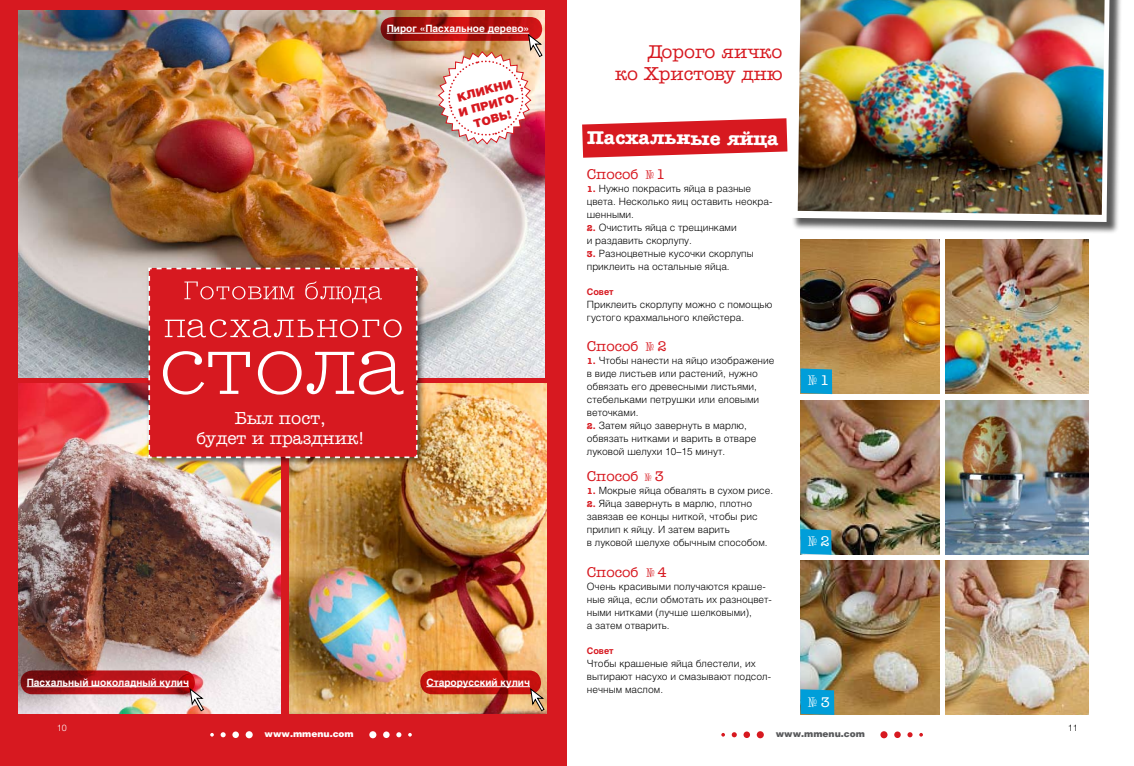
<style>
.page{position:relative;width:1134px;height:766px;background:#fff}
.page>*{position:absolute;margin:0;border:0;box-sizing:border-box;transform-origin:0 0}
.t1{font:700 19.1px "Secretary";letter-spacing:-.005em;color:#fff}
.t2{font:18.3px/21.9px "Secretary";color:#d71920;text-align:right}
.t3{font:17px/20.4px "Secretary";color:#fff;text-align:center}
.t4{font:14px "Secretary";color:#d71920}
.t5{font:13px "Jatran";color:#fff;scale:1.1 1}
.t6{font:900 11.3px "Helios";color:#d71920}
.t7{font:300 10px/13px "Helios";color:#000}
.t8{font:700 10px "Helios";color:#fff}
.t9{font:900 9px "Helios";color:#58595b}
.t10{font:900 9px "Helios";color:#fff}
.t11{font:700 9px "Helios";color:#d71920}
.t12{font:300 9px "Helios";color:#000}
.t13{font:300 9px "Helios";color:#fff}
.s1{font-family:"Jatran";font-size:12px}
.s2{font-family:"Secretary";font-weight:700;font-size:9px;color:#d71920}
.s3{font-family:"Jatran";font-size:10px}
.s4{font-family:"Secretary";font-size:14px}
</style>
<div class="page">
<div style="left:0;top:0;width:567px;height:765px;background:#d71920"></div>
<img style="left:18px;top:11px;width:526px;height:366px">
<img style="left:289px;top:383px;width:258px;height:330px">
<img style="left:18px;top:383px;width:263px;height:330px">
<div style="left:791px;top:0;width:336px;height:238px;background:#000;opacity:.65"></div>
<svg style="left:791px;top:0;width:318px;height:222px"></svg>
<img style="left:798px;top:0;width:306px;height:215px">
<img style="left:800px;top:400px;width:139px;height:154px">
<img style="left:946px;top:400px;width:142px;height:154px">
<img style="left:800px;top:239px;width:139px;height:154px">
<img style="left:946px;top:239px;width:142px;height:154px">
<img style="left:800px;top:560px;width:139px;height:154px">
<img style="left:946px;top:560px;width:142px;height:154px">
<svg style="left:800px;top:368px;width:32px;height:26px"></svg>
<svg style="left:800px;top:529px;width:31px;height:25px"></svg>
<svg style="left:800px;top:689px;width:34px;height:25px"></svg>
<svg style="left:582px;top:118px;width:205px;height:40px;background:#dd4046"></svg>
<div style="left:757px;top:731px;width:7px;height:7px;background:#d71920;border-radius:50%"></div>
<div style="left:743px;top:731px;width:7px;height:6px;background:#d71920;border-radius:50%"></div>
<svg style="left:732px;top:732px;width:5px;height:5px"></svg>
<svg style="left:721px;top:733px;width:4px;height:3px"></svg>
<div style="left:880px;top:731px;width:7px;height:7px;background:#d71920;border-radius:50%"></div>
<div style="left:894px;top:731px;width:7px;height:6px;background:#d71920;border-radius:50%"></div>
<svg style="left:907px;top:732px;width:5px;height:5px"></svg>
<svg style="left:919px;top:733px;width:4px;height:3px"></svg>
<div style="left:369px;top:731px;width:7px;height:7px;background:#fff;border-radius:50%"></div>
<div style="left:383px;top:731px;width:7px;height:6px;background:#fff;border-radius:50%"></div>
<svg style="left:396px;top:732px;width:5px;height:5px"></svg>
<svg style="left:408px;top:733px;width:4px;height:3px"></svg>
<div style="left:246px;top:731px;width:7px;height:7px;background:#fff;border-radius:50%"></div>
<div style="left:232px;top:731px;width:7px;height:6px;background:#fff;border-radius:50%"></div>
<svg style="left:221px;top:732px;width:5px;height:5px"></svg>
<svg style="left:210px;top:733px;width:4px;height:3px"></svg>
<svg style="left:381px;top:17px;width:161px;height:24px"></svg>
<img style="left:437px;top:33px;width:107px;height:112px">
<hr style="left:387px;top:33px;width:142px;height:1px;background:#fff">
<div style="left:146px;top:265px;width:284px;height:206px;background:#000;opacity:.5"></div>
<svg style="left:147px;top:267px;width:271px;height:192px"></svg>
<svg style="left:184px;top:281px;width:198px;height:22px"></svg>
<svg style="left:163px;top:351px;width:240px;height:43px"></svg>
<svg style="left:165px;top:319px;width:237px;height:18px"></svg>
<svg style="left:420px;top:670px;width:121px;height:24px;background:#c0150f"></svg>
<hr style="left:426px;top:686px;width:104px;height:1px;background:#fff">
<svg style="left:529px;top:686px;width:17px;height:25px"></svg>
<svg style="left:21px;top:670px;width:174px;height:24px;background:#a61519"></svg>
<hr style="left:27px;top:686px;width:162px;height:1px;background:#fff">
<svg style="left:189px;top:686px;width:16px;height:25px"></svg>
<p class="t8" style="left:387px;top:23px;width:144px">Пирог «Пасхальное дерево»</p>
<p class="t6" style="left:456px;top:91px;width:58px;rotate:-15deg">к лик ни</p>
<p class="t6" style="left:457px;top:106px;width:70px;rotate:-15deg">и приго-</p>
<p class="t6" style="left:472px;top:117px;width:40px;rotate:-15deg">товь!</p>
<h3 class="t3" style="left:197px;top:407px;width:169px">Был пост,<br>будет и праздник!</h3>
<p class="t8" style="left:27px;top:676px;width:164px">Пасхальный шоколадный кулич</p>
<p class="t8" style="left:426px;top:676px;width:105px">Старорусский кулич</p>
<p class="t13" style="left:57px;top:722px;width:12px">10</p>
<p class="t10" style="left:265px;top:727px;width:91px">www.mmenu.com</p>
<h2 class="t2" style="left:615px;top:40px;width:169px">Дорого яичко<br>ко Христову дню</h2>
<h1 class="t1" style="left:587px;top:127px;width:193px">Пасхальные яйца</h1>
<h3 class="t4" style="left:587px;top:166px;width:80px">Способ <span class="s1">№</span> 1</h3>
<p class="t7" style="left:587px;top:182px;width:187px"><span class="s2">1.</span> Нужно покрасить яйца в разные цвета. Несколько яиц оставить неокра&shy;шенными.</p>
<p class="t7" style="left:587px;top:221px;width:151px"><span class="s2">2.</span> Очистить яйца с трещинками и раздавить скорлупу.</p>
<p class="t7" style="left:587px;top:247px;width:168px"><span class="s2">3.</span> Разноцветные кусочки скорлупы приклеить на остальные яйца.</p>
<p class="t11" style="left:587px;top:286px;width:28px">Совет</p>
<p class="t7" style="left:587px;top:298px;width:187px">Приклеить скорлупу можно с помощью густого крахмального клейстера.</p>
<h3 class="t4" style="left:587px;top:337px;width:82px">Способ <span class="s1">№</span> 2</h3>
<p class="t7" style="left:587px;top:353px;width:189px"><span class="s2">1.</span> Чтобы нанести на яйцо изображение в виде листьев или растений, нужно обвязать его древесными листьями, стебельками петрушки или еловыми веточками.</p>
<p class="t7" style="left:587px;top:418px;width:171px"><span class="s2">2.</span> Затем яйцо завернуть в марлю, обвязать нитками и варить в отваре луковой шелухи 10–15 минут.</p>
<h3 class="t4" style="left:587px;top:467px;width:79px">Способ <span class="s3">№</span> 3</h3>
<p class="t7" style="left:587px;top:483px;width:188px"><span class="s2">1.</span> Мокрые яйца обвалять в сухом рисе.</p>
<p class="t7" style="left:587px;top:496px;width:182px"><span class="s2">2.</span> Яйца завернуть в марлю, плотно завязав ее концы ниткой, чтобы рис прилип к яйцу. И затем варить<br>в луковой шелухе обычным способом.</p>
<h3 class="t4" style="left:587px;top:564px;width:82px">Способ <span class="s1">№</span> 4</h3>
<p class="t7" style="left:587px;top:580px;width:187px">Очень красивыми получаются краше&shy;ные яйца, если обмотать их разноцвет&shy;ными нитками (лучше шелковыми),<br>а затем отварить.</p>
<p class="t11" style="left:587px;top:645px;width:28px">Совет</p>
<p class="t7" style="left:587px;top:657px;width:186px">Чтобы крашеные яйца блестели, их вытирают насухо и смазывают подсол&shy;нечным маслом.</p>
<h3 class="t5" style="left:808px;top:372px;width:21px">№ <span class="s4">1</span></h3>
<h3 class="t5" style="left:808px;top:533px;width:21px">№ <span class="s4">2</span></h3>
<h3 class="t5" style="left:808px;top:694px;width:21px">№ <span class="s4">3</span></h3>
<p class="t9" style="left:776px;top:727px;width:91px">www.mmenu.com</p>
<p class="t12" style="left:1068px;top:722px;width:12px">11</p>
</div>
